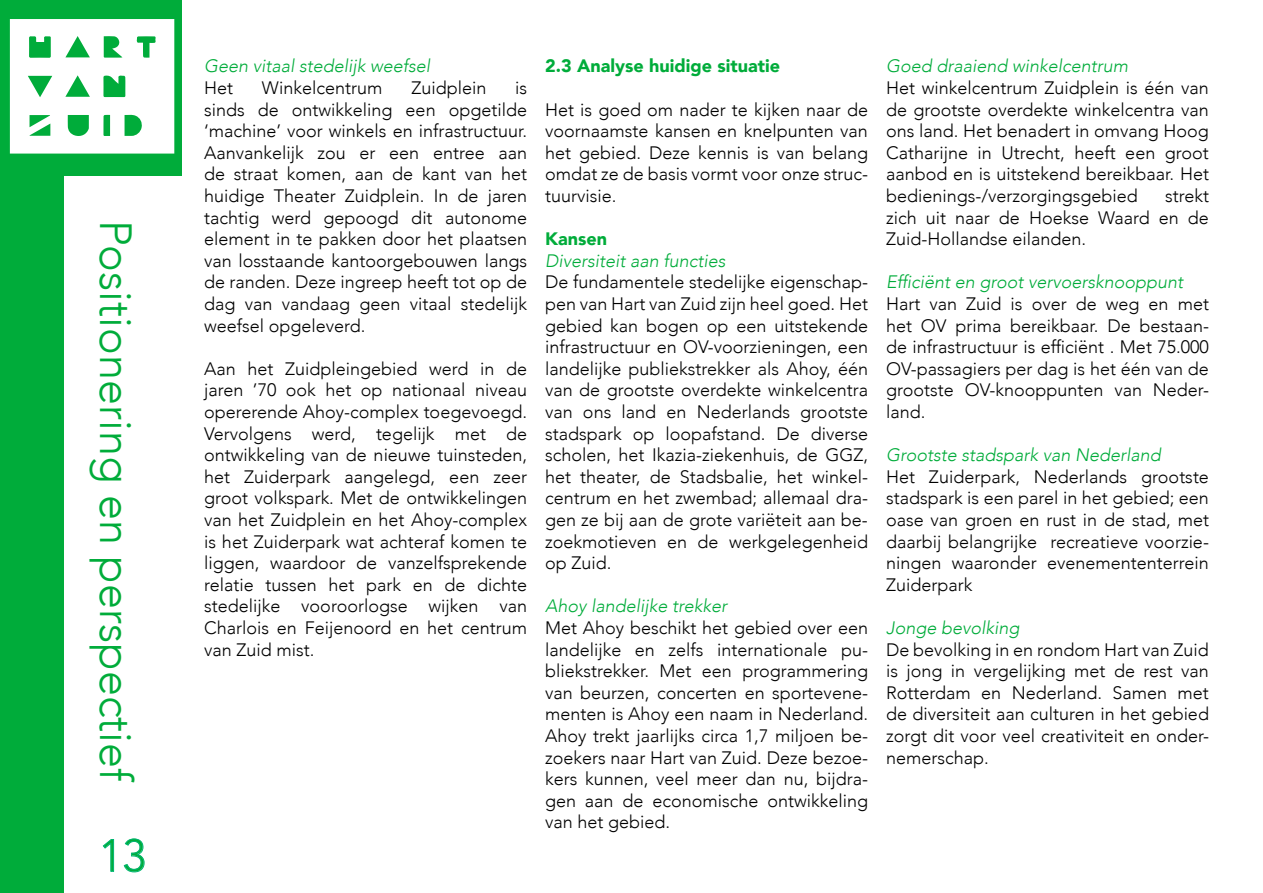
<style>
.page{position:relative;width:1263px;height:893px;background:#fff}
.page>*{position:absolute;margin:0;border:0;box-sizing:border-box;transform-origin:0 0}
.t1{font:300 45px "Avenir";color:#00ac3a}
.t2{font:300 18px/21.6px "Avenir";color:#000;text-align:justify}
.t3{font:italic 300 18px "Avenir";color:#00ac3a}
.t4{font:900 18px "Avenir";color:#00ac3a}
</style>
<div class="page">
<div style="left:0;top:0;width:182px;height:175px;background:#00ac3a"></div>
<div style="left:0;top:174px;width:63px;height:719px;background:#00ac3a"></div>
<svg style="left:10px;top:19px;width:164px;height:135px;background:#d8f2e1"></svg>
<svg style="left:103px;top:839px;width:11px;height:33px"></svg>
<svg style="left:124px;top:838px;width:21px;height:35px"></svg>
<h1 class="t1" style="left:142px;top:220px;width:564px;rotate:90deg">Positionering en perspectief</h1>
<h1 class="t1" style="left:99px;top:829px;width:48px">13</h1>
<p class="t3" style="left:204px;top:56px;width:228px">Geen vitaal stedelijk weefsel</p>
<p class="t2" style="left:204px;top:77px;width:30px">Het</p>
<p class="t2" style="left:262px;top:77px;width:122px">Winkelcentrum</p>
<p class="t2" style="left:411px;top:77px;width:76px">Zuidplein</p>
<p class="t2" style="left:204px;top:77px;width:324px;text-indent:311px">is sinds de ontwikkeling een opgetilde ‘machine’ voor winkels en infrastructuur.<br>Aanvankelijk zou er een entree aan de straat komen, aan de kant van het huidige Theater Zuidplein. In de jaren tachtig werd gepoogd dit autonome element in te pakken door het plaatsen van losstaande kantoorgebouwen langs de randen. Deze ingreep heeft tot op de dag van vandaag geen vitaal stedelijk weefsel opgeleverd.</p>
<p class="t2" style="left:204px;top:358px;width:324px">Aan het Zuidpleingebied werd in de jaren ’70 ook het op nationaal niveau opererende Ahoy-complex toegevoegd.<br>Vervolgens werd, tegelijk met de ontwikkeling van de nieuwe tuinsteden, het Zuiderpark aangelegd, een zeer groot volkspark. Met de ontwikkelingen van het Zuidplein en het Ahoy-complex is het Zuiderpark wat achteraf komen te liggen, waardoor de vanzelfsprekende relatie tussen het park en de dichte stedelijke vooroorlogse wijken van Charlois en Feijenoord en het centrum van Zuid mist.</p>
<p class="t4" style="left:545px;top:51px;width:237px">2.3 Analyse huidige situatie</p>
<p class="t2" style="left:545px;top:99px;width:324px">Het is goed om nader te kijken naar de voornaamste kansen en knelpunten van het gebied. Deze kennis is van belang omdat ze de basis vormt voor onze struc&shy;tuurvisie.</p>
<p class="t4" style="left:545px;top:223px;width:63px">Kansen</p>
<p class="t3" style="left:545px;top:250px;width:182px">Diversiteit aan functies</p>
<p class="t2" style="left:545px;top:271px;width:324px">De fundamentele stedelijke eigenschap&shy;pen van Hart van Zuid zijn heel goed. Het gebied kan bogen op een uitstekende infrastructuur en OV-voorzieningen, een landelijke publiekstrekker als Ahoy, één van de grootste overdekte winkelcentra van ons land en Nederlands grootste stadspark op loopafstand. De diverse scholen, het Ikazia-ziekenhuis, de GGZ, het theater, de Stadsbalie, het winkel&shy;centrum en het zwembad; allemaal dra&shy;gen ze bij aan de grote variëteit aan be&shy;zoekmotieven en de werkgelegenheid op Zuid.</p>
<p class="t3" style="left:545px;top:596px;width:184px">Ahoy landelijke trekker</p>
<p class="t2" style="left:545px;top:617px;width:324px">Met Ahoy beschikt het gebied over een landelijke en zelfs internationale pu&shy;bliekstrekker. Met een programmering van beurzen, concerten en sportevene&shy;menten is Ahoy een naam in Nederland.<br>Ahoy trekt jaarlijks circa 1,7 miljoen be&shy;zoekers naar Hart van Zuid. Deze bezoe&shy;kers kunnen, veel meer dan nu, bijdra&shy;gen aan de economische ontwikkeling van het gebied.</p>
<p class="t3" style="left:886px;top:56px;width:244px">Goed draaiend winkelcentrum</p>
<p class="t2" style="left:886px;top:77px;width:324px">Het winkelcentrum Zuidplein is één van de grootste overdekte winkelcentra van ons land. Het benadert in omvang Hoog Catharijne in Utrecht, heeft een groot aanbod en is uitstekend bereikbaar. Het bedienings-/verzorgingsgebied</p>
<p class="t2" style="left:886px;top:185px;width:324px;text-indent:279px">strekt zich uit naar de Hoekse Waard en de Zuid-Hollandse eilanden.</p>
<p class="t3" style="left:886px;top:272px;width:299px">Efficiënt en groot vervoersknooppunt</p>
<p class="t2" style="left:886px;top:293px;width:324px">Hart van Zuid is over de weg en met het OV prima bereikbaar. De bestaan&shy;de infrastructuur is efficiënt . Met 75.000<br>OV-passagiers per dag is het één van de grootste OV-knooppunten van Neder&shy;land.</p>
<p class="t3" style="left:886px;top:444px;width:276px">Grootste stadspark van Nederland</p>
<p class="t2" style="left:886px;top:466px;width:324px">Het Zuiderpark, Nederlands grootste stadspark is een parel in het gebied; een oase van groen en rust in de stad, met daarbij belangrijke recreatieve voorzie&shy;ningen waaronder evenemententerrein Zuiderpark</p>
<p class="t3" style="left:886px;top:617px;width:135px">Jonge bevolking</p>
<p class="t2" style="left:886px;top:639px;width:324px">De bevolking in en rondom Hart van Zuid is jong in vergelijking met de rest van Rotterdam en Nederland. Samen met de diversiteit aan culturen in het gebied zorgt dit voor veel creativiteit en onder&shy;nemerschap.</p>
</div>
